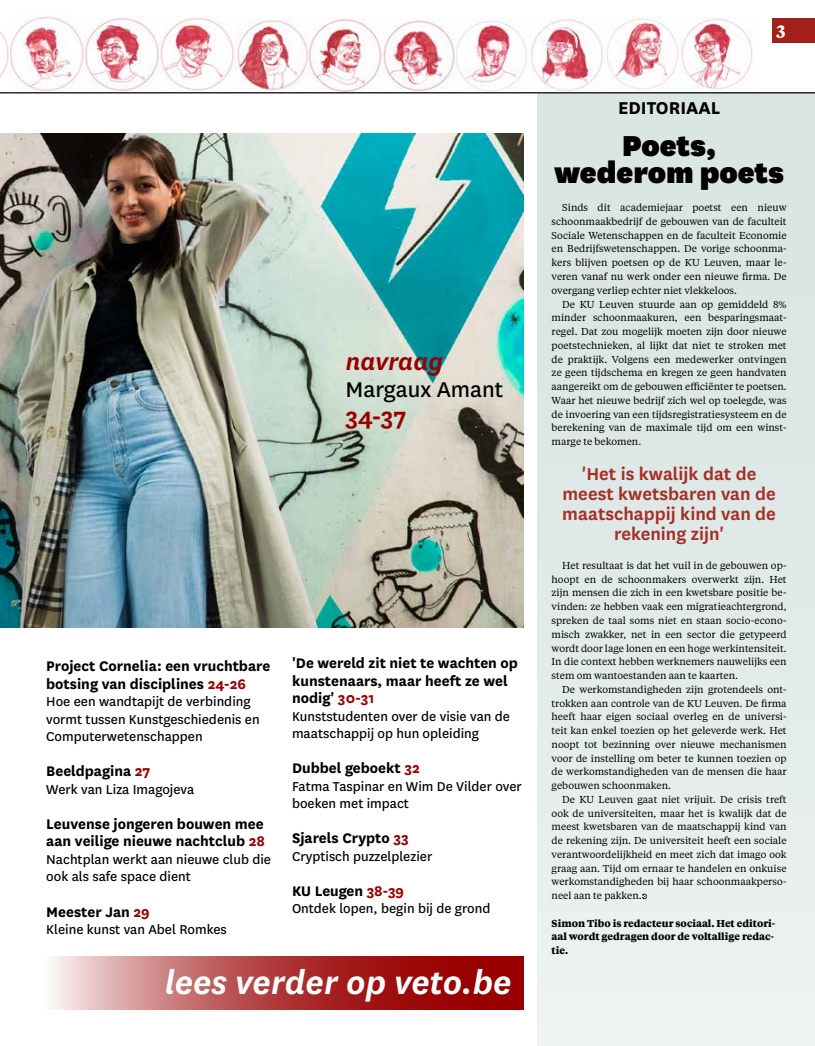
<style>
.page{position:relative;width:815px;height:1046px;background:#fff}
.page>*{position:absolute;margin:0;border:0;box-sizing:border-box;transform-origin:0 0}
.t1{font:italic 600 37.5px "National";color:#fff}
.t2{font:900 33.75px/27.5px "National";color:#000;text-align:center}
.t3{font:italic 600 27.5px "National";color:#900}
.t4{font:600 27.5px "National";color:#900}
.t5{font:25px "National";color:#000}
.t6{font:600 20px/20px "National";color:#a62f28;text-align:center}
.t7{font:700 20px "National";color:#000}
.t8{font:700 17.5px "Tiempos Text";color:#fff}
.t9{font:700 16.25px/17.5px "National";color:#000}
.t10{font:15px/17.5px "National";color:#000}
.t11{font:10px/13.8px "Tiempos Text";color:#000;text-align:justify}
.t12{font:700 10px/13.8px "Tiempos Text";color:#000}
.s1{color:#900}
</style>
<div class="page">
<div style="left:772px;top:18px;width:43px;height:25px;background:#a21f1a"></div>
<img style="left:0;top:134px;width:523px;height:493px">
<div style="left:538px;top:92px;width:277px;height:953px;background:#dae6e4"></div>
<svg style="left:642px;top:893px;width:5px;height:6px"></svg>
<img style="left:0;top:31px;width:9px;height:46px">
<img style="left:531px;top:19px;width:72px;height:72px">
<img style="left:607px;top:17px;width:72px;height:73px">
<img style="left:10px;top:16px;width:74px;height:76px">
<img style="left:85px;top:17px;width:74px;height:74px">
<img style="left:160px;top:17px;width:74px;height:74px">
<img style="left:681px;top:18px;width:72px;height:72px">
<img style="left:456px;top:19px;width:71px;height:73px">
<img style="left:236px;top:19px;width:145px;height:73px">
<img style="left:382px;top:19px;width:73px;height:75px">
<hr style="left:0;top:92px;width:815px;height:1px;background:#000">
<svg style="left:52px;top:956px;width:471px;height:53px;background:#b64b4b"></svg>
<h3 class="t3" style="left:345px;top:343px;width:99px">navraag</h3>
<h3 class="t5" style="left:345px;top:373px;width:159px">Margaux Amant</h3>
<h3 class="t4" style="left:345px;top:397px;width:63px">34-37</h3>
<h3 class="t9" style="left:46px;top:656px;width:226px">Project Cornelia: een vruchtbare botsing van disciplines <span class="s1">24-26</span></h3>
<h3 class="t10" style="left:46px;top:692px;width:215px">Hoe een wandtapijt de verbinding vormt tussen Kunstgeschiedenis en<br>Computerwetenschappen</h3>
<h3 class="t9" style="left:46px;top:761px;width:106px">Beeldpagina <span class="s1">27</span></h3>
<h3 class="t10" style="left:46px;top:779px;width:150px">Werk van Liza Imagojeva</h3>
<h3 class="t9" style="left:46px;top:813px;width:220px">Leuvense jongeren bouwen mee aan veilige nieuwe nachtclub <span class="s1">28</span></h3>
<h3 class="t10" style="left:46px;top:849px;width:226px">Nachtplan werkt aan nieuwe club die ook als safe space dient</h3>
<h3 class="t9" style="left:46px;top:901px;width:105px">Meester Jan <span class="s1">29</span></h3>
<h3 class="t10" style="left:46px;top:919px;width:182px">Kleine kunst van Abel Romkes</h3>
<h3 class="t9" style="left:292px;top:653px;width:227px">'De wereld zit niet te wachten op kunstenaars, maar heeft ze wel nodig' <span class="s1">30-31</span></h3>
<h3 class="t10" style="left:292px;top:706px;width:219px">Kunststudenten over de visie van de maatschappij op hun opleiding</h3>
<h3 class="t9" style="left:292px;top:758px;width:129px">Dubbel geboekt <span class="s1">32</span></h3>
<h3 class="t10" style="left:292px;top:776px;width:231px">Fatma Taspinar en Wim De Vilder over boeken met impact</h3>
<h3 class="t9" style="left:292px;top:828px;width:118px">Sjarels Crypto <span class="s1">33</span></h3>
<h3 class="t10" style="left:292px;top:846px;width:142px">Cryptisch puzzelplezier</h3>
<h3 class="t9" style="left:292px;top:880px;width:114px">KU Leugen <span class="s1">38-39</span></h3>
<h3 class="t10" style="left:292px;top:899px;width:200px">Ontdek lopen, begin bij de grond</h3>
<h1 class="t1" style="left:165px;top:957px;width:348px">lees verder op veto.be</h1>
<h3 class="t7" style="left:618px;top:94px;width:104px">EDITORIAAL</h3>
<h3 class="t8" style="left:776px;top:17px;width:11px">3</h3>
<h2 class="t2" style="left:554px;top:130px;width:231px">Poets, wederom poets</h2>
<p class="t11" style="left:552px;top:200px;width:237px;text-indent:11px">Sinds dit academiejaar poetst een nieuw schoonmaakbedrijf de gebouwen van de faculteit Sociale Wetenschappen en de faculteit Economie en Bedrijfswetenschappen. De vorige schoonma&shy;kers blijven poetsen op de KU Leuven, maar le&shy;veren vanaf nu werk onder een nieuwe firma. De overgang verliep echter niet vlekkeloos.</p>
<p class="t11" style="left:552px;top:296px;width:237px;text-indent:11px">De KU Leuven stuurde aan op gemiddeld 8% minder schoonmaakuren, een besparingsmaat&shy;regel. Dat zou mogelijk moeten zijn door nieuwe poetstechnieken, al lijkt dat niet te stroken met de praktijk. Volgens een medewerker ontvingen ze geen tijdschema en kregen ze geen handvaten aangereikt om de gebouwen efficiënter te poetsen.<br>Waar het nieuwe bedrijf zich wel op toelegde, was de invoering van een tijdsregistratiesysteem en de berekening van de maximale tijd om een winst&shy;marge te bekomen.</p>
<h3 class="t6" style="left:562px;top:462px;width:215px">'Het is kwalijk dat de meest kwetsbaren van de maatschappij kind van de rekening zijn'</h3>
<p class="t11" style="left:552px;top:558px;width:237px;text-indent:11px">Het resultaat is dat het vuil in de gebouwen op&shy;hoopt en de schoonmakers overwerkt zijn. Het zijn mensen die zich in een kwetsbare positie be&shy;vinden: ze hebben vaak een migratieachtergrond, spreken de taal soms niet en staan socio-econo&shy;misch zwakker, net in een sector die getypeerd wordt door lage lonen en een hoge werkintensiteit.<br>In die context hebben werknemers nauwelijks een stem om wantoestanden aan te kaarten.</p>
<p class="t11" style="left:552px;top:681px;width:237px;text-indent:11px">De werkomstandigheden zijn grotendeels ont&shy;trokken aan controle van de KU Leuven. De firma heeft haar eigen sociaal overleg en de universi&shy;teit kan enkel toezien op het geleverde werk. Het noopt tot bezinning over nieuwe mechanismen voor de instelling om beter te kunnen toezien op de werkomstandigheden van de mensen die haar gebouwen schoonmaken.</p>
<p class="t11" style="left:552px;top:791px;width:237px;text-indent:11px">De KU Leuven gaat niet vrijuit. De crisis treft ook de universiteiten, maar het is kwalijk dat de meest kwetsbaren van de maatschappij kind van de rekening zijn. De universiteit heeft een sociale verantwoordelijkheid en meet zich dat imago ook graag aan. Tijd om ernaar te handelen en onkuise werkomstandigheden bij haar schoonmaakperso&shy;neel aan te pakken.</p>
<p class="t12" style="left:552px;top:915px;width:225px">Simon Tibo is redacteur sociaal. Het editori&shy;aal wordt gedragen door de voltallige redac&shy;tie.</p>
</div>
